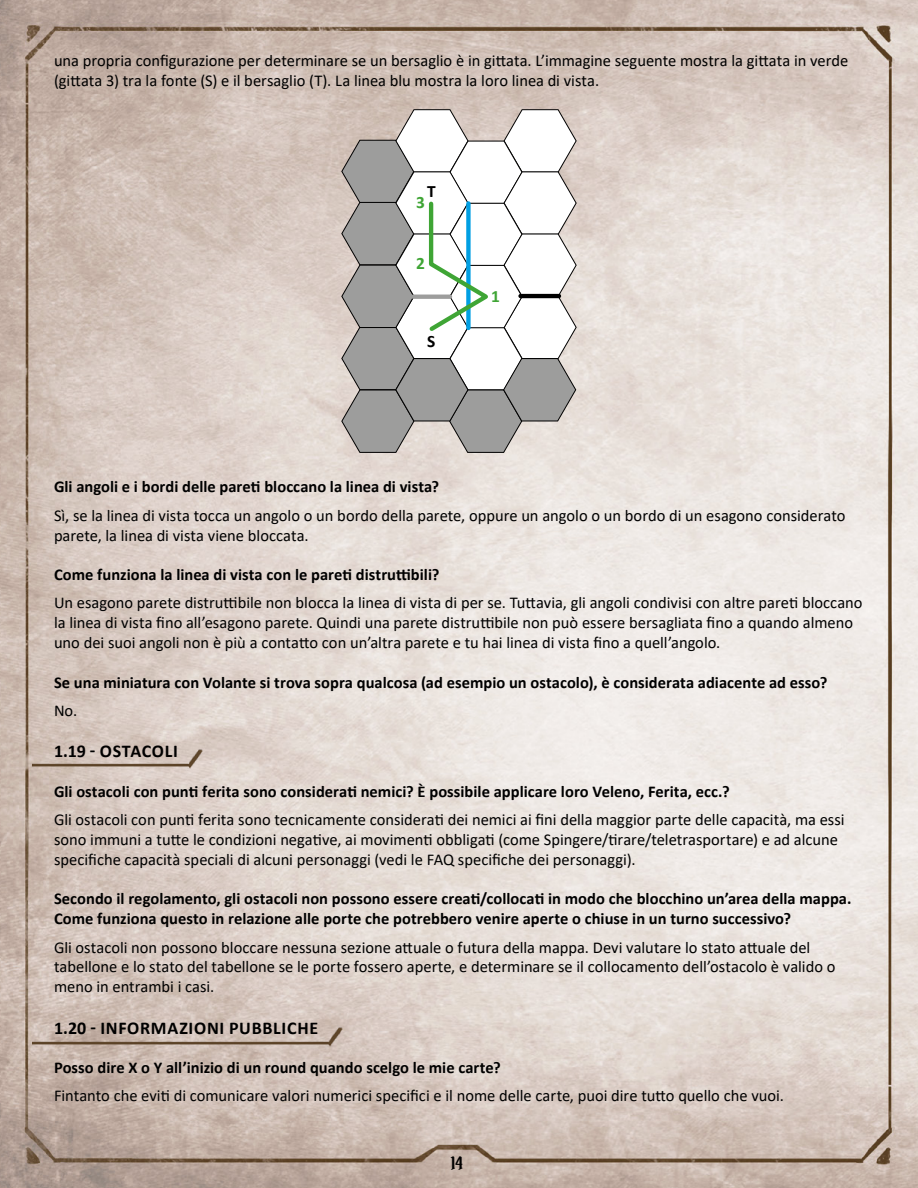
<style>
.page{position:relative;width:918px;height:1188px;background:#fff}
.page>*{position:absolute;margin:0;border:0;box-sizing:border-box;transform-origin:0 0}
.t1{font:700 18px "Calibri";letter-spacing:.04em;color:#000}
.t2{font:18px "Pirata One";color:#000}
.t3{font:700 17.4px "Calibri";color:#3fa535}
.t4{font:700 17.4px "Calibri";color:#000}
.t5{font:16.5px/19.8px "Calibri";color:#000}
.t6{font:700 16.5px/19.8px "Calibri";color:#000}
</style>
<div class="page">
<img style="left:0;top:0;width:918px;height:1188px">
<svg style="left:341px;top:109px;width:236px;height:344px"></svg>
<hr style="left:413px;top:295px;width:37px;height:4px;background:#9d9d9c">
<hr style="left:520px;top:294px;width:39px;height:4px;background:#000">
<img style="left:32px;top:711px;width:185px;height:108px">
<img style="left:32px;top:989px;width:324px;height:108px">
<p class="t5" style="left:54px;top:51px;width:796px">una propria configurazione per determinare se un bersaglio è in gittata. L’immagine seguente mostra la gittata in verde (gittata 3) tra la fonte (S) e il bersaglio (T). La linea blu mostra la loro linea di vista.</p>
<p class="t4" style="left:427px;top:179px;width:10px">T</p>
<p class="t3" style="left:416px;top:190px;width:10px">3</p>
<p class="t3" style="left:416px;top:251px;width:10px">2</p>
<p class="t4" style="left:427px;top:329px;width:10px">S</p>
<p class="t3" style="left:491px;top:284px;width:10px">1</p>
<p class="t6" style="left:54px;top:477px;width:387px">Gli angoli e i bordi delle pareti bloccano la linea di vista?</p>
<p class="t5" style="left:54px;top:505px;width:793px">Sì, se la linea di vista tocca un angolo o un bordo della parete, oppure un angolo o un bordo di un esagono considerato parete, la linea di vista viene bloccata.</p>
<p class="t6" style="left:54px;top:565px;width:387px">Come funziona la linea di vista con le pareti distruttibili?</p>
<p class="t5" style="left:54px;top:593px;width:810px">Un esagono parete distruttibile non blocca la linea di vista di per se. Tuttavia, gli angoli condivisi con altre pareti bloccano la linea di vista fino all’esagono parete. Quindi una parete distruttibile non può essere bersagliata fino a quando almeno uno dei suoi angoli non è più a contatto con un’altra parete e tu hai linea di vista fino a quell’angolo.</p>
<p class="t6" style="left:54px;top:672px;width:775px">Se una miniatura con Volante si trova sopra qualcosa (ad esempio un ostacolo), è considerata adiacente ad esso?</p>
<p class="t5" style="left:54px;top:700px;width:25px">No.</p>
<p class="t1" style="left:54px;top:739px;width:126px">1.19 - OSTACOLI</p>
<p class="t6" style="left:54px;top:781px;width:677px">Gli ostacoli con punti ferita sono considerati nemici? È possibile applicare loro Veleno, Ferita, ecc.?</p>
<p class="t5" style="left:54px;top:809px;width:792px">Gli ostacoli con punti ferita sono tecnicamente considerati dei nemici ai fini della maggior parte delle capacità, ma essi sono immuni a tutte le condizioni negative, ai movimenti obbligati (come Spingere/tirare/teletrasportare) e ad alcune specifiche capacità speciali di alcuni personaggi (vedi le FAQ specifiche dei personaggi).</p>
<p class="t6" style="left:54px;top:889px;width:799px">Secondo il regolamento, gli ostacoli non possono essere creati/collocati in modo che blocchino un’area della mappa.<br>Come funziona questo in relazione alle porte che potrebbero venire aperte o chiuse in un turno successivo?</p>
<p class="t5" style="left:54px;top:937px;width:783px">Gli ostacoli non possono bloccare nessuna sezione attuale o futura della mappa. Devi valutare lo stato attuale del tabellone e lo stato del tabellone se le porte fossero aperte, e determinare se il collocamento dell’ostacolo è valido o meno in entrambi i casi.</p>
<p class="t1" style="left:54px;top:1015px;width:266px">1.20 - INFORMAZIONI PUBBLICHE</p>
<p class="t6" style="left:54px;top:1058px;width:448px">Posso dire X o Y all’inizio di un round quando scelgo le mie carte?</p>
<p class="t5" style="left:54px;top:1086px;width:732px">Fintanto che eviti di comunicare valori numerici specifici e il nome delle carte, puoi dire tutto quello che vuoi.</p>
<p class="t2" style="left:451px;top:1152px;width:13px">14</p>
</div>
